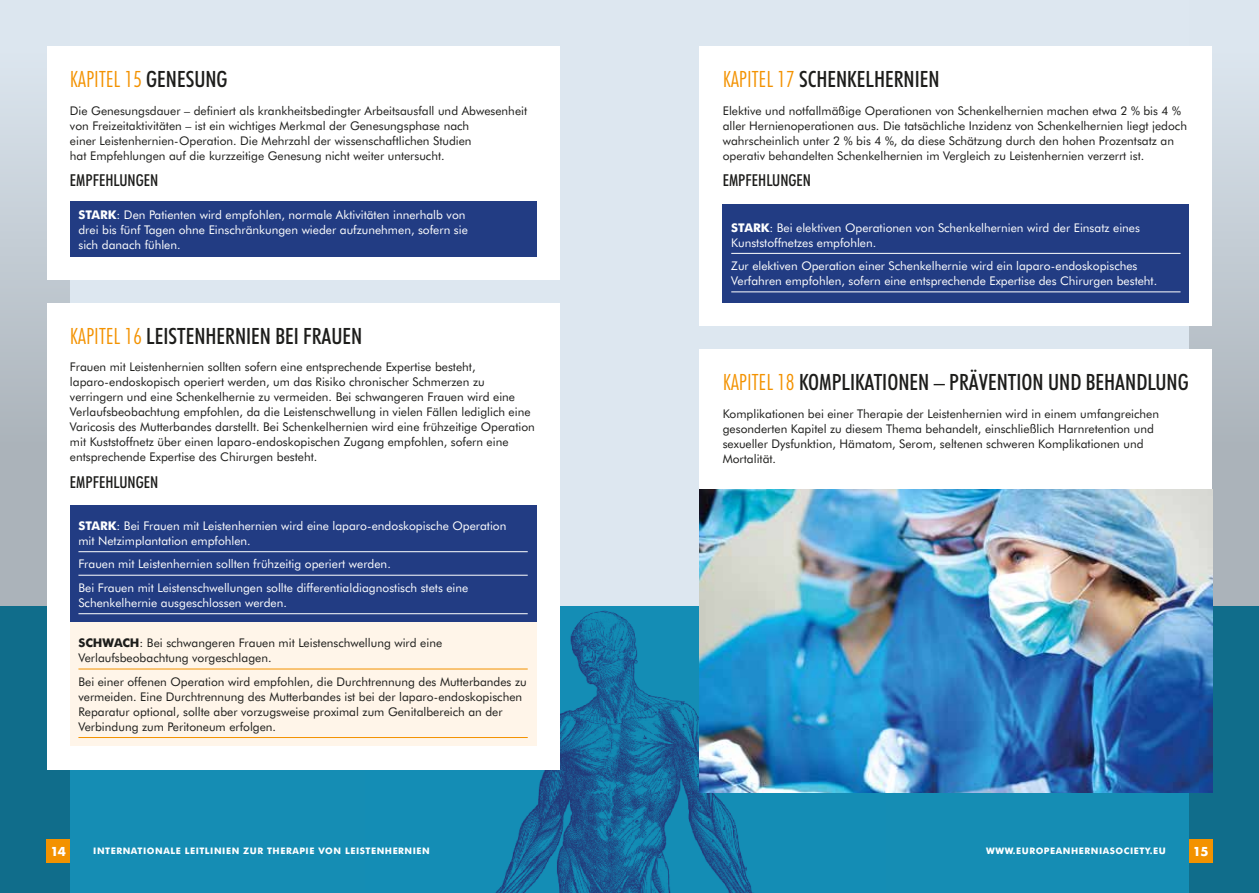
<style>
.page{position:relative;width:1259px;height:893px;background:#dde7f0}
.page>*{position:absolute;margin:0;border:0;box-sizing:border-box;transform-origin:0 0}
.t1{font:500 condensed 22.5px "Futura BT";color:#1d1d1b}
.t2{font:300 condensed 22.5px "Futura BT";color:#f39200}
.t3{font:500 condensed 16.5px "Futura BT";color:#1d1d1b}
.t4{font:12px/15px "Futura BT";color:#1d1d1b}
.t5{font:12px/15px "Futura BT";color:#fff}
.t6{font:700 12px "Futura";color:#fff}
.t7{font:700 9px "Futura BT";letter-spacing:.06em;color:#fff}
.s1{font-weight:500;color:#1d1d1b}
.s2{font-weight:700}
.s3{font-weight:300;color:#f39200}
</style>
<div class="page">
<div style="left:0;top:606px;width:1259px;height:287px;background:#158db4"></div>
<img style="left:366px;top:606px;width:519px;height:287px">
<svg style="left:1189px;top:46px;width:70px;height:847px;background:#7ea5b5"></svg>
<svg style="left:0;top:46px;width:70px;height:847px;background:#7da4b4"></svg>
<div style="left:1189px;top:839px;width:23px;height:23px;background:#f39200"></div>
<div style="left:47px;top:839px;width:23px;height:23px;background:#f39200"></div>
<div style="left:47px;top:47px;width:512px;height:233px;background:#fff"></div>
<div style="left:699px;top:47px;width:513px;height:279px;background:#fff"></div>
<div style="left:699px;top:350px;width:513px;height:163px;background:#fff"></div>
<img style="left:699px;top:489px;width:513px;height:303px">
<div style="left:47px;top:303px;width:512px;height:466px;background:#fff"></div>
<div style="left:70px;top:201px;width:466px;height:55px;background:#223c83"></div>
<div style="left:70px;top:505px;width:466px;height:117px;background:#223c83"></div>
<hr style="left:78px;top:551px;width:450px;height:1px;background:#fff">
<hr style="left:78px;top:575px;width:450px;height:1px;background:#fff">
<hr style="left:78px;top:613px;width:450px;height:1px;background:#fff">
<div style="left:70px;top:622px;width:466px;height:124px;background:#fff5e9"></div>
<hr style="left:78px;top:669px;width:450px;height:1px;background:#f39200">
<hr style="left:78px;top:737px;width:450px;height:1px;background:#f39200">
<div style="left:723px;top:204px;width:466px;height:99px;background:#223c83"></div>
<hr style="left:731px;top:253px;width:449px;height:1px;background:#fff">
<hr style="left:731px;top:291px;width:449px;height:1px;background:#fff">
<h1 class="t2" style="left:70px;top:65px;width:159px">KAPITEL 15 <span class="s1">GENESUNG</span></h1>
<p class="t4" style="left:70px;top:103px;width:459px">Die Genesungsdauer – definiert als krankheitsbedingter Arbeitsausfall und Abwesenheit von Freizeitaktivitäten – ist ein wichtiges Merkmal der Genesungsphase nach<br>einer Leistenhernien-Operation. Die Mehrzahl der wissenschaftlichen Studien<br>hat Empfehlungen auf die kurzzeitige Genesung nicht weiter untersucht.</p>
<h2 class="t3" style="left:70px;top:170px;width:90px">EMPFEHLUNGEN</h2>
<p class="t5" style="left:78px;top:207px;width:391px"><span class="s2">STARK</span>: Den Patienten wird empfohlen, normale Aktivitäten innerhalb von drei bis fünf Tagen ohne Einschränkungen wieder aufzunehmen, sofern sie sich danach fühlen.</p>
<h1 class="t1" style="left:70px;top:322px;width:294px"><span class="s3">KAPITEL 16</span> LEISTENHERNIEN BEI FRAUEN</h1>
<p class="t4" style="left:70px;top:359px;width:466px">Frauen mit Leistenhernien sollten sofern eine entsprechende Expertise besteht, laparo-endoskopisch operiert werden, um das Risiko chronischer Schmerzen zu verringern und eine Schenkelhernie zu vermeiden. Bei schwangeren Frauen wird eine Verlaufsbeobachtung empfohlen, da die Leistenschwellung in vielen Fällen lediglich eine Varicosis des Mutterbandes darstellt. Bei Schenkelhernien wird eine frühzeitige Operation mit Kuststoffnetz über einen laparo-endoskopischen Zugang empfohlen, sofern eine entsprechende Expertise des Chirurgen besteht.</p>
<h2 class="t3" style="left:70px;top:472px;width:90px">EMPFEHLUNGEN</h2>
<p class="t5" style="left:78px;top:518px;width:429px"><span class="s2">STARK</span>: Bei Frauen mit Leistenhernien wird eine laparo-endoskopische Operation mit Netzimplantation empfohlen.</p>
<p class="t5" style="left:78px;top:552px;width:391px;line-height:23.5px">Frauen mit Leistenhernien sollten frühzeitig operiert werden.<br>Bei Frauen mit Leistenschwellungen sollte differentialdiagnostisch stets eine</p>
<p class="t5" style="left:78px;top:595px;width:210px">Schenkelhernie ausgeschlossen werden.</p>
<p class="t4" style="left:78px;top:635px;width:365px"><span class="s2">SCHWACH</span>: Bei schwangeren Frauen mit Leistenschwellung wird eine<br>Verlaufsbeobachtung vorgeschlagen.</p>
<p class="t4" style="left:78px;top:674px;width:450px">Bei einer offenen Operation wird empfohlen, die Durchtrennung des Mutterbandes zu vermeiden. Eine Durchtrennung des Mutterbandes ist bei der laparo-endoskopischen Reparatur optional, sollte aber vorzugsweise proximal zum Genitalbereich an der Verbindung zum Peritoneum erfolgen.</p>
<h1 class="t1" style="left:723px;top:65px;width:218px"><span class="s3">KAPITEL 17</span> SCHENKELHERNIEN</h1>
<p class="t4" style="left:723px;top:103px;width:466px">Elektive und notfallmäßige Operationen von Schenkelhernien machen etwa 2 % bis 4 % aller Hernienoperationen aus. Die tatsächliche Inzidenz von Schenkelhernien liegt jedoch wahrscheinlich unter 2 % bis 4 %, da diese Schätzung durch den hohen Prozentsatz an operativ behandelten Schenkelhernien im Vergleich zu Leistenhernien verzerrt ist.</p>
<h2 class="t3" style="left:723px;top:170px;width:90px">EMPFEHLUNGEN</h2>
<p class="t5" style="left:731px;top:220px;width:410px"><span class="s2">STARK</span>: Bei elektiven Operationen von Schenkelhernien wird der Einsatz eines<br>Kunststoffnetzes empfohlen.</p>
<p class="t5" style="left:731px;top:258px;width:427px">Zur elektiven Operation einer Schenkelhernie wird ein laparo-endoskopisches<br>Verfahren empfohlen, sofern eine entsprechende Expertise des Chirurgen besteht.</p>
<h1 class="t1" style="left:723px;top:368px;width:467px"><span class="s3">KAPITEL 18</span> KOMPLIKATIONEN – PRÄVENTION UND BEHANDLUNG</h1>
<p class="t4" style="left:723px;top:406px;width:438px">Komplikationen bei einer Therapie der Leistenhernien wird in einem umfangreichen gesonderten Kapitel zu diesem Thema behandelt, einschließlich Harnretention und sexueller Dysfunktion, Hämatom, Serom, seltenen schweren Komplikationen und Mortalität.</p>
<p class="t6" style="left:50px;top:843px;width:17px">14</p>
<p class="t7" style="left:93px;top:846px;width:338px">INTERNATIONALE LEITLINIEN ZUR THERAPIE VON LEISTENHERNIEN</p>
<p class="t7" style="left:986px;top:846px;width:181px">WWW.EUROPEANHERNIASOCIETY.EU</p>
<p class="t6" style="left:1193px;top:843px;width:17px">15</p>
</div>
